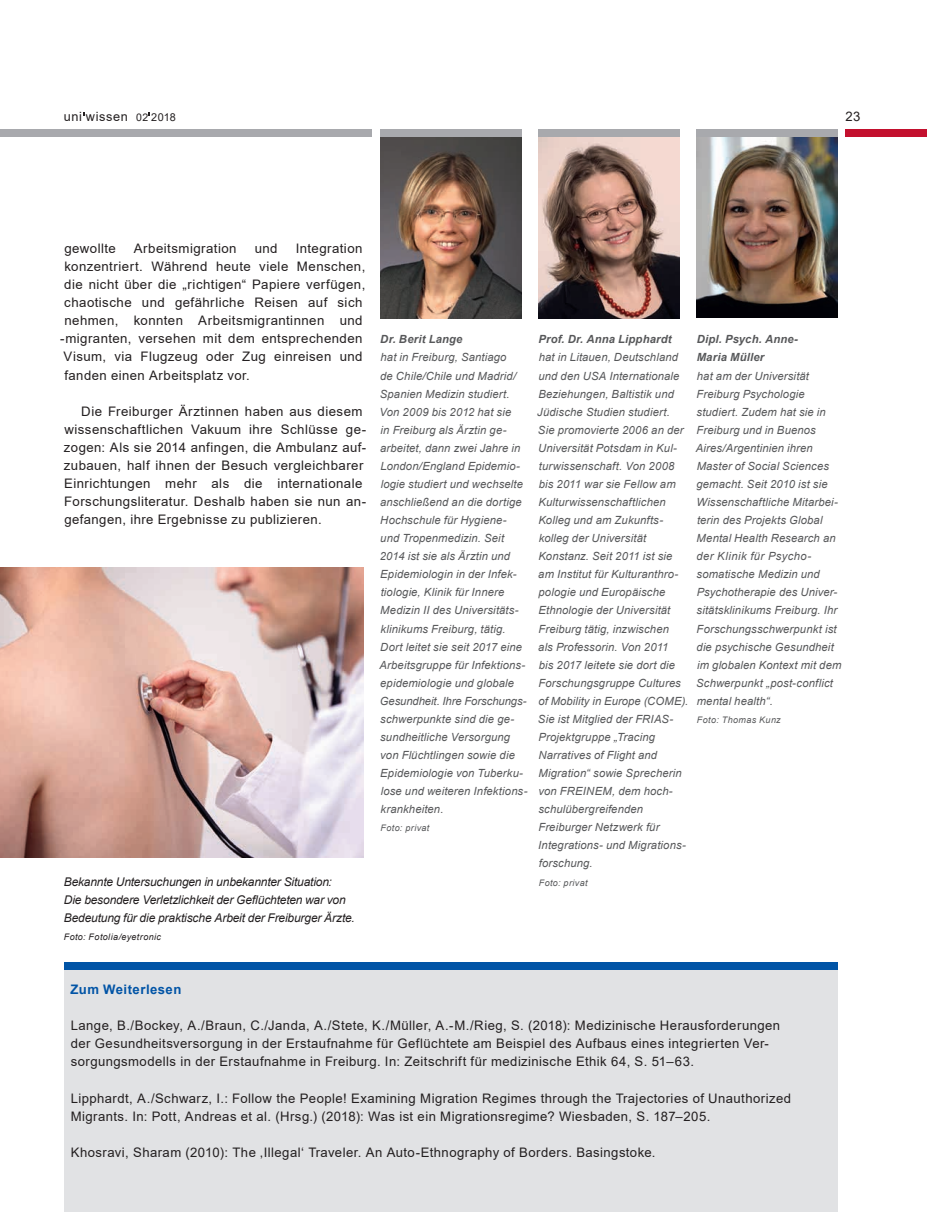
<style>
.page{position:relative;width:927px;height:1212px;background:#fff}
.page>*{position:absolute;margin:0;border:0;box-sizing:border-box;transform-origin:0 0}
.t1{font:13.2px/18px "Arial";letter-spacing:.035em;color:#231f20}
.t2{font:700 13.2px "Arial";letter-spacing:.035em;color:#0154a6}
.t3{font:12.75px "Arial";letter-spacing:.045em;color:#231f20}
.t4{font:italic 12px/18px "Arial";letter-spacing:-.015em;color:#231f20}
.t5{font:italic 11.25px/18px "Arial";letter-spacing:.015em;color:#57585a}
.t6{font:italic 700 11.25px/18px "Arial";letter-spacing:.015em;color:#57585a}
.t7{font:italic 9px "Arial";letter-spacing:.045em;color:#57585a}
.t8{font:italic 9px "Arial";letter-spacing:.045em;color:#231f20}
.s1{font-size:10.5px}
.s2{font-size:10.8px}
</style>
<div class="page">
<div style="left:845px;top:129px;width:82px;height:8px;background:#c3102e"></div>
<div style="left:0;top:129px;width:372px;height:8px;background:#a8a9ad"></div>
<div style="left:64px;top:966px;width:774px;height:246px;background:#e1e2e4"></div>
<div style="left:64px;top:962px;width:774px;height:8px;background:#0154a6"></div>
<img style="left:0;top:567px;width:363px;height:290px">
<img style="left:538px;top:137px;width:141px;height:182px">
<img style="left:380px;top:137px;width:141px;height:182px">
<div style="left:380px;top:129px;width:141px;height:8px;background:#a8a9ad"></div>
<img style="left:696px;top:137px;width:142px;height:180px">
<div style="left:696px;top:129px;width:142px;height:8px;background:#a8a9ad"></div>
<div style="left:538px;top:129px;width:141px;height:8px;background:#a8a9ad"></div>
<p class="t3" style="left:64px;top:108px;width:113px">uni wissen <span class="s1">02</span> <span class="s2">2018</span></p>
<p class="t1" style="left:845px;top:107px;width:17px">23</p>
<p class="t1" style="left:64px;top:239px;width:53px">gewollte</p>
<p class="t1" style="left:134px;top:239px;width:104px">Arbeitsmigration</p>
<p class="t1" style="left:255px;top:239px;width:24px">und</p>
<p class="t1" style="left:296px;top:239px;width:68px">Integration</p>
<p class="t1" style="left:64px;top:257px;width:302px">konzentriert. Während heute viele Menschen,</p>
<p class="t1" style="left:64px;top:275px;width:303px">die nicht über die „richtigen“ Papiere verfügen,</p>
<p class="t1" style="left:64px;top:293px;width:300px">chaotische und gefährliche Reisen auf sich</p>
<p class="t1" style="left:64px;top:312px;width:300px">nehmen, konnten Arbeitsmigrantinnen und</p>
<p class="t1" style="left:60px;top:330px;width:304px">-migranten, versehen mit dem entsprechenden</p>
<p class="t1" style="left:64px;top:348px;width:301px">Visum, via Flugzeug oder Zug einreisen und</p>
<p class="t1" style="left:64px;top:366px;width:187px">fanden einen Arbeitsplatz vor.</p>
<p class="t1" style="left:64px;top:402px;width:304px;text-indent:17px">Die Freiburger Ärztinnen haben aus diesem wissenschaftlichen Vakuum ihre Schlüsse ge&shy;zogen: Als sie 2014 anfingen, die Ambulanz auf&shy;zubauen, half ihnen der Besuch vergleichbarer Einrichtungen mehr als die internationale Forschungsliteratur. Deshalb haben sie nun an&shy;gefangen, ihre Ergebnisse zu publizieren.</p>
<p class="t4" style="left:64px;top:872px;width:293px">Bekannte Untersuchungen in unbekannter Situation:<br>Die besondere Verletzlichkeit der Geflüchteten war von<br>Bedeutung für die praktische Arbeit der Freiburger Ärzte.</p>
<p class="t8" style="left:64px;top:931px;width:99px">Foto: Fotolia/eyetronic</p>
<p class="t6" style="left:380px;top:331px;width:84px">Dr. Berit Lange</p>
<p class="t5" style="left:379px;top:349px;width:149px">hat in Freiburg, Santiago<br>de Chile/Chile und Madrid/<br>Spanien Medizin studiert.<br>Von 2009 bis 2012 hat sie<br>in Freiburg als Ärztin ge&shy;arbeitet, dann zwei Jahre in<br>London/England Epidemio&shy;logie studiert und wechselte anschließend an die dortige<br>Hochschule für Hygiene&shy;und Tropenmedizin. Seit<br>2014 ist sie als Ärztin und<br>Epidemiologin in der Infek&shy;tiologie, Klinik für Innere<br>Medizin II des Universitäts&shy;klinikums Freiburg, tätig.<br>Dort leitet sie seit 2017 eine<br>Arbeitsgruppe für Infektions&shy;epidemiologie und globale<br>Gesundheit. Ihre Forschungs&shy;schwerpunkte sind die ge&shy;sundheitliche Versorgung von Flüchtlingen sowie die<br>Epidemiologie von Tuberku&shy;lose und weiteren Infektions&shy;krankheiten.</p>
<p class="t7" style="left:381px;top:822px;width:50px">Foto: privat</p>
<p class="t6" style="left:538px;top:331px;width:135px">Prof. Dr. Anna Lipphardt</p>
<p class="t5" style="left:537px;top:349px;width:153px">hat in Litauen, Deutschland und den USA Internationale<br>Beziehungen, Baltistik und<br>Jüdische Studien studiert.<br>Sie promovierte 2006 an der<br>Universität Potsdam in Kul&shy;turwissenschaft. Von 2008 bis 2011 war sie Fellow am<br>Kulturwissenschaftlichen<br>Kolleg und am Zukunfts&shy;kolleg der Universität<br>Konstanz. Seit 2011 ist sie am Institut für Kulturanthro&shy;pologie und Europäische<br>Ethnologie der Universität<br>Freiburg tätig, inzwischen<br>als Professorin. Von 2011<br>bis 2017 leitete sie dort die<br>Forschungsgruppe Cultures of Mobility in Europe (COME).<br>Sie ist Mitglied der FRIAS-<br>Projektgruppe „Tracing<br>Narratives of Flight and<br>Migration“ sowie Sprecherin von FREINEM, dem hoch&shy;schulübergreifenden<br>Freiburger Netzwerk für<br>Integrations- und Migrations&shy;forschung.</p>
<p class="t7" style="left:539px;top:876px;width:50px">Foto: privat</p>
<p class="t6" style="left:697px;top:331px;width:103px">Dipl. Psych. Anne-<br>Maria Müller</p>
<p class="t5" style="left:696px;top:367px;width:147px">hat am der Universität<br>Freiburg Psychologie studiert. Zudem hat sie in<br>Freiburg und in Buenos<br>Aires/Argentinien ihren<br>Master of Social Sciences gemacht. Seit 2010 ist sie<br>Wissenschaftliche Mitarbei&shy;terin des Projekts Global<br>Mental Health Research an der Klinik für Psycho&shy;somatische Medizin und<br>Psychotherapie des Univer&shy;sitätsklinikums Freiburg. Ihr<br>Forschungsschwerpunkt ist die psychische Gesundheit im globalen Kontext mit dem<br>Schwerpunkt „post-conflict mental health“.</p>
<p class="t7" style="left:697px;top:714px;width:85px">Foto: Thomas Kunz</p>
<p class="t2" style="left:70px;top:980px;width:112px">Zum Weiterlesen</p>
<p class="t1" style="left:71px;top:1016px;width:711px">Lange, B./Bockey, A./Braun, C./Janda, A./Stete, K./Müller, A.-M./Rieg, S. (2018): Medizinische Herausforderungen der Gesundheitsversorgung in der Erstaufnahme für Geflüchtete am Beispiel des Aufbaus eines integrierten Ver&shy;sorgungsmodells in der Erstaufnahme in Freiburg. In: Zeitschrift für medizinische Ethik 64, S. 51–63.</p>
<p class="t1" style="left:71px;top:1089px;width:722px">Lipphardt, A./Schwarz, I.: Follow the People! Examining Migration Regimes through the Trajectories of Unauthorized<br>Migrants. In: Pott, Andreas et al. (Hrsg.) (2018): Was ist ein Migrationsregime? Wiesbaden, S. 187–205.</p>
<p class="t1" style="left:71px;top:1143px;width:586px">Khosravi, Sharam (2010): The ‚Illegal‘ Traveler. An Auto-Ethnography of Borders. Basingstoke.</p>
</div>
